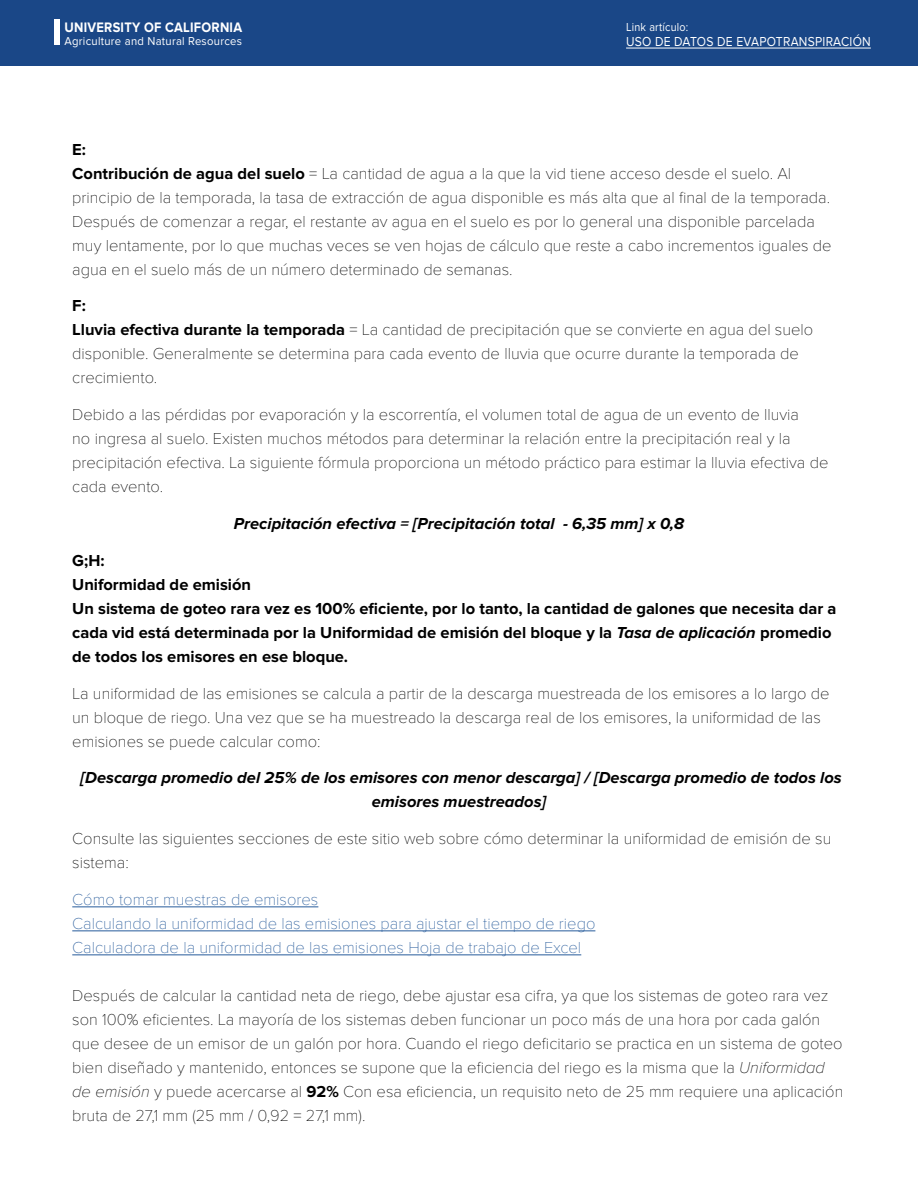
<style>
.page{position:relative;width:918px;height:1188px;background:#fff}
.page>*{position:absolute;margin:0;border:0;box-sizing:border-box;transform-origin:0 0}
.t1{font:100 16.5px/24px "Proxima Nova T";color:#000}
.t2{font:700 16.5px/24px "Proxima Nova";color:#000}
.t3{font:italic 700 16.5px/24px "Proxima Nova";color:#000;text-align:center}
.t4{font:100 16.5px/24px "Proxima Nova T";color:#275b9b}
.t5{font:700 14.25px "Proxima Nova";letter-spacing:.02em;color:#fff;scale:.9 1}
.t6{font:13.5px "Proxima Nova";letter-spacing:.02em;color:#fff;scale:.9 1}
.t7{font:12px "Proxima Nova";letter-spacing:.02em;color:#fff;scale:.9 1}
.t8{font:11.85px "Proxima Nova";letter-spacing:.025em;color:#fff;scale:.95 1}
.s1{font-family:"Proxima Nova";font-weight:700}
.s2{font-style:italic}
.s3{font-family:"Proxima Nova";font-style:italic}
</style>
<div class="page">
<div style="left:0;top:0;width:918px;height:66px;background:#1a4787"></div>
<div style="left:54px;top:20px;width:6px;height:25px;background:#fff"></div>
<hr style="left:72px;top:907px;width:246px;height:1px;background:#275b9b">
<hr style="left:72px;top:931px;width:523px;height:1px;background:#275b9b">
<hr style="left:72px;top:955px;width:509px;height:1px;background:#275b9b">
<hr style="left:626px;top:48px;width:245px;height:1px;background:#fff">
<p class="t5" style="left:64px;top:19px;width:199px">UNIVERSITY OF CALIFORNIA</p>
<p class="t8" style="left:64px;top:34px;width:189px">Agriculture and Natural Resources</p>
<p class="t7" style="left:626px;top:20px;width:71px">Link artículo:</p>
<p class="t6" style="left:626px;top:34px;width:273px">USO DE DATOS DE EVAPOTRANSPIRACIÓN</p>
<p class="t2" style="left:72px;top:138px;width:15px">E:</p>
<p class="t1" style="left:72px;top:161px;width:761px"><span class="s1">Contribución de agua del suelo</span> = La cantidad de agua a la que la vid tiene acceso desde el suelo. Al principio de la temporada, la tasa de extracción de agua disponible es más alta que al final de la temporada.<br>Después de comenzar a regar, el restante av agua en el suelo es por lo general una disponible parcelada muy lentamente, por lo que muchas veces se ven hojas de cálculo que reste a cabo incrementos iguales de agua en el suelo más de un número determinado de semanas.</p>
<p class="t2" style="left:72px;top:294px;width:15px">F:</p>
<p class="t1" style="left:72px;top:318px;width:743px"><span class="s1">Lluvia efectiva durante la temporada</span> = La cantidad de precipitación que se convierte en agua del suelo disponible. Generalmente se determina para cada evento de lluvia que ocurre durante la temporada de crecimiento.</p>
<p class="t1" style="left:72px;top:403px;width:758px">Debido a las pérdidas por evaporación y la escorrentía, el volumen total de agua de un evento de lluvia<br>no ingresa al suelo. Existen muchos métodos para determinar la relación entre la precipitación real y la precipitación efectiva. La siguiente fórmula proporciona un método práctico para estimar la lluvia efectiva de cada evento.</p>
<p class="t3" style="left:234px;top:512px;width:452px">Precipitación efectiva = [Precipitación total - 6,35 mm] x 0,8</p>
<p class="t2" style="left:72px;top:549px;width:766px">G;H:<br>Uniformidad de emisión<br>Un sistema de goteo rara vez es 100% eficiente, por lo tanto, la cantidad de galones que necesita dar a cada vid está determinada por la Uniformidad de emisión del bloque y la <span class="s2">Tasa de aplicación</span> promedio de todos los emisores en ese bloque.</p>
<p class="t1" style="left:72px;top:681px;width:759px">La uniformidad de las emisiones se calcula a partir de la descarga muestreada de los emisores a lo largo de un bloque de riego. Una vez que se ha muestreado la descarga real de los emisores, la uniformidad de las emisiones se puede calcular como:</p>
<p class="t3" style="left:81px;top:767px;width:763px">[Descarga promedio del 25% de los emisores con menor descarga] / [Descarga promedio de todos los emisores muestreados]</p>
<p class="t1" style="left:72px;top:827px;width:761px">Consulte las siguientes secciones de este sitio web sobre cómo determinar la uniformidad de emisión de su sistema:</p>
<p class="t4" style="left:72px;top:888px;width:525px">Cómo tomar muestras de emisores<br>Calculando la uniformidad de las emisiones para ajustar el tiempo de riego<br>Calculadora de la uniformidad de las emisiones Hoja de trabajo de Excel</p>
<p class="t1" style="left:72px;top:984px;width:773px">Después de calcular la cantidad neta de riego, debe ajustar esa cifra, ya que los sistemas de goteo rara vez son 100% eficientes. La mayoría de los sistemas deben funcionar un poco más de una hora por cada galón que desee de un emisor de un galón por hora. Cuando el riego deficitario se practica en un sistema de goteo bien diseñado y mantenido, entonces se supone que la eficiencia del riego es la misma que la <span class="s3">Uniformidad de emisión</span> y puede acercarse al <span class="s1">92%</span> Con esa eficiencia, un requisito neto de 25 mm requiere una aplicación bruta de 27,1 mm (25 mm / 0,92 = 27,1 mm).</p>
</div>
